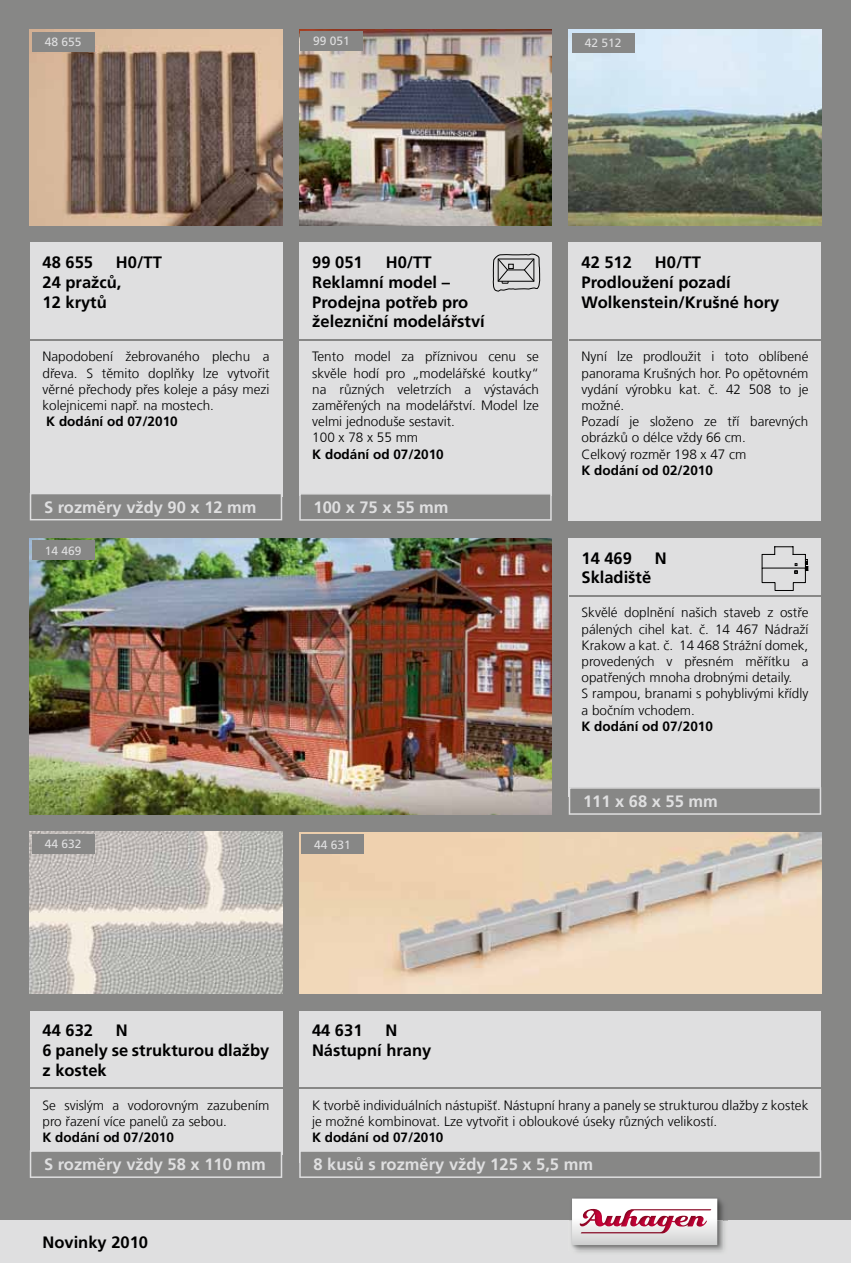
<style>
.page{position:relative;width:851px;height:1263px;background:#fff}
.page>*{position:absolute;margin:0;border:0;box-sizing:border-box;transform-origin:0 0}
.t1{font:700 16.5px/19.8px "Frutiger LT Com";color:#000}
.t2{font:700 16.5px "Frutiger LT Com";color:#dfdfe0}
.t3{font:300 13.5px/16.2px "Frutiger LT Com";color:#000}
.t4{font:700 13.5px "Frutiger LT Com";color:#000}
.t5{font:12px "Frutiger LT Com";color:#dfdfe0}
</style>
<div class="page">
<div style="left:0;top:0;width:850px;height:1263px;background:#878786"></div>
<div style="left:0;top:1220px;width:850px;height:43px;background:#dfdfe0"></div>
<img style="left:569px;top:1197px;width:154px;height:54px">
<svg style="left:572px;top:1198px;width:145px;height:47px"></svg>
<img style="left:299px;top:30px;width:252px;height:196px">
<div style="left:300px;top:31px;width:62px;height:20px;background:#878786"></div>
<img style="left:30px;top:30px;width:252px;height:196px">
<div style="left:32px;top:32px;width:62px;height:20px;background:#878786"></div>
<img style="left:568px;top:30px;width:253px;height:196px">
<div style="left:572px;top:33px;width:62px;height:20px;background:#878786"></div>
<img style="left:30px;top:538px;width:521px;height:277px">
<div style="left:32px;top:540px;width:62px;height:20px;background:#878786"></div>
<img style="left:30px;top:832px;width:252px;height:161px">
<div style="left:32px;top:834px;width:62px;height:20px;background:#878786"></div>
<img style="left:299px;top:832px;width:522px;height:161px">
<div style="left:301px;top:834px;width:62px;height:20px;background:#878786"></div>
<div style="left:30px;top:243px;width:252px;height:254px;background:#dfdfe0"></div>
<div style="left:299px;top:243px;width:252px;height:253px;background:#dfdfe0"></div>
<svg style="left:493px;top:254px;width:47px;height:38px"></svg>
<div style="left:568px;top:243px;width:253px;height:278px;background:#dfdfe0"></div>
<div style="left:568px;top:538px;width:253px;height:258px;background:#dfdfe0"></div>
<svg style="left:761px;top:546px;width:47px;height:45px"></svg>
<div style="left:30px;top:1010px;width:252px;height:144px;background:#dfdfe0"></div>
<div style="left:299px;top:1010px;width:522px;height:152px;background:#dfdfe0"></div>
<hr style="left:30px;top:339px;width:266px;height:2px;background:#878786">
<svg style="left:30px;top:494px;width:252px;height:26px"></svg>
<hr style="left:299px;top:339px;width:267px;height:2px;background:#878786">
<svg style="left:299px;top:494px;width:252px;height:27px"></svg>
<hr style="left:568px;top:339px;width:267px;height:2px;background:#878786">
<hr style="left:568px;top:595px;width:267px;height:2px;background:#878786">
<svg style="left:568px;top:787px;width:253px;height:28px"></svg>
<hr style="left:30px;top:1087px;width:266px;height:2px;background:#878786">
<svg style="left:30px;top:1151px;width:252px;height:27px"></svg>
<hr style="left:299px;top:1087px;width:549px;height:2px;background:#878786">
<svg style="left:299px;top:1151px;width:522px;height:27px"></svg>
<p class="t5" style="left:45px;top:35px;width:38px">48 655</p>
<p class="t5" style="left:313px;top:34px;width:38px">99 051</p>
<p class="t5" style="left:584px;top:36px;width:38px">42 512</p>
<p class="t1" style="left:43px;top:252px;width:121px;text-indent:73px">H0/TT<br>24 pražců,<br>12 krytů</p>
<p class="t3" style="left:43px;top:349px;width:228px;text-align:justify">Napodobení žebrovaného plechu a dřeva. S těmito doplňky lze vytvořit věrné přechody přes koleje a pásy mezi kolejnicemi např. na mostech.</p>
<p class="t4" style="left:46px;top:414px;width:133px">K dodání od 07/2010</p>
<p class="t1" style="left:43px;top:252px;width:52px">48 655</p>
<p class="t1" style="left:312px;top:252px;width:174px;text-indent:73px">H0/TT<br>Reklamní model –<br>Prodejna potřeb pro železniční modelářství</p>
<p class="t3" style="left:312px;top:349px;width:228px">Tento model za příznivou cenu se skvěle hodí pro „modelářské koutky“ na různých veletrzích a výstavách zaměřených na modelářství. Model lze velmi jednoduše sestavit.<br>100 x 78 x 55 mm</p>
<p class="t4" style="left:312px;top:446px;width:133px">K dodání od 07/2010</p>
<p class="t1" style="left:312px;top:252px;width:52px">99 051</p>
<p class="t2" style="left:44px;top:497px;width:214px">S rozměry vždy 90 x 12 mm</p>
<p class="t2" style="left:313px;top:498px;width:136px">100 x 75 x 55 mm</p>
<p class="t5" style="left:45px;top:543px;width:38px">14 469</p>
<p class="t5" style="left:45px;top:837px;width:38px">44 632</p>
<p class="t5" style="left:314px;top:837px;width:38px">44 631</p>
<p class="t1" style="left:581px;top:252px;width:199px;text-indent:73px">H0/TT<br>Prodloužení pozadí<br>Wolkenstein/Krušné hory</p>
<p class="t3" style="left:581px;top:349px;width:228px">Nyní lze prodloužit i toto oblíbené panorama Krušných hor. Po opětovném vydání výrobku kat. č. 42 508 to je možné.<br>Pozadí je složeno ze tří barevných obrázků o délce vždy 66 cm.<br>Celkový rozměr 198 x 47 cm</p>
<p class="t4" style="left:581px;top:462px;width:133px">K dodání od 02/2010</p>
<p class="t1" style="left:581px;top:252px;width:52px">42 512</p>
<p class="t1" style="left:581px;top:548px;width:52px">14 469</p>
<p class="t1" style="left:654px;top:548px;width:13px">N</p>
<p class="t1" style="left:581px;top:568px;width:71px">Skladiště</p>
<p class="t3" style="left:581px;top:605px;width:228px">Skvělé doplnění našich staveb z ostře pálených cihel kat. č. 14 467 Nádraží Krakow a kat. č. 14 468 Strážní domek, provedených v přesném měřítku a opatřených mnoha drobnými detaily.<br>S rampou, branami s pohyblivými křídly a bočním vchodem.</p>
<p class="t4" style="left:581px;top:718px;width:133px">K dodání od 07/2010</p>
<p class="t2" style="left:583px;top:792px;width:136px">111 x 68 x 55 mm</p>
<p class="t1" style="left:43px;top:1020px;width:52px">44 632</p>
<p class="t1" style="left:43px;top:1020px;width:228px;text-indent:73px">N<br>6 panely se strukturou dlažby z kostek</p>
<p class="t3" style="left:43px;top:1097px;width:228px">Se svislým a vodorovným zazubením pro řazení více panelů za sebou.</p>
<p class="t4" style="left:43px;top:1129px;width:133px">K dodání od 07/2010</p>
<p class="t2" style="left:44px;top:1155px;width:223px">S rozměry vždy 58 x 110 mm</p>
<p class="t1" style="left:43px;top:1232px;width:107px">Novinky 2010</p>
<p class="t1" style="left:312px;top:1020px;width:52px">44 631</p>
<p class="t1" style="left:312px;top:1020px;width:121px;text-indent:73px">N<br>Nástupní hrany</p>
<p class="t3" style="left:312px;top:1097px;width:498px">K tvorbě individuálních nástupišť. Nástupní hrany a panely se strukturou dlažby z kostek je možné kombinovat. Lze vytvořit i obloukové úseky různých velikostí.</p>
<p class="t4" style="left:312px;top:1129px;width:133px">K dodání od 07/2010</p>
<p class="t2" style="left:313px;top:1155px;width:281px">8 kusů s rozměry vždy 125 x 5,5 mm</p>
</div>
